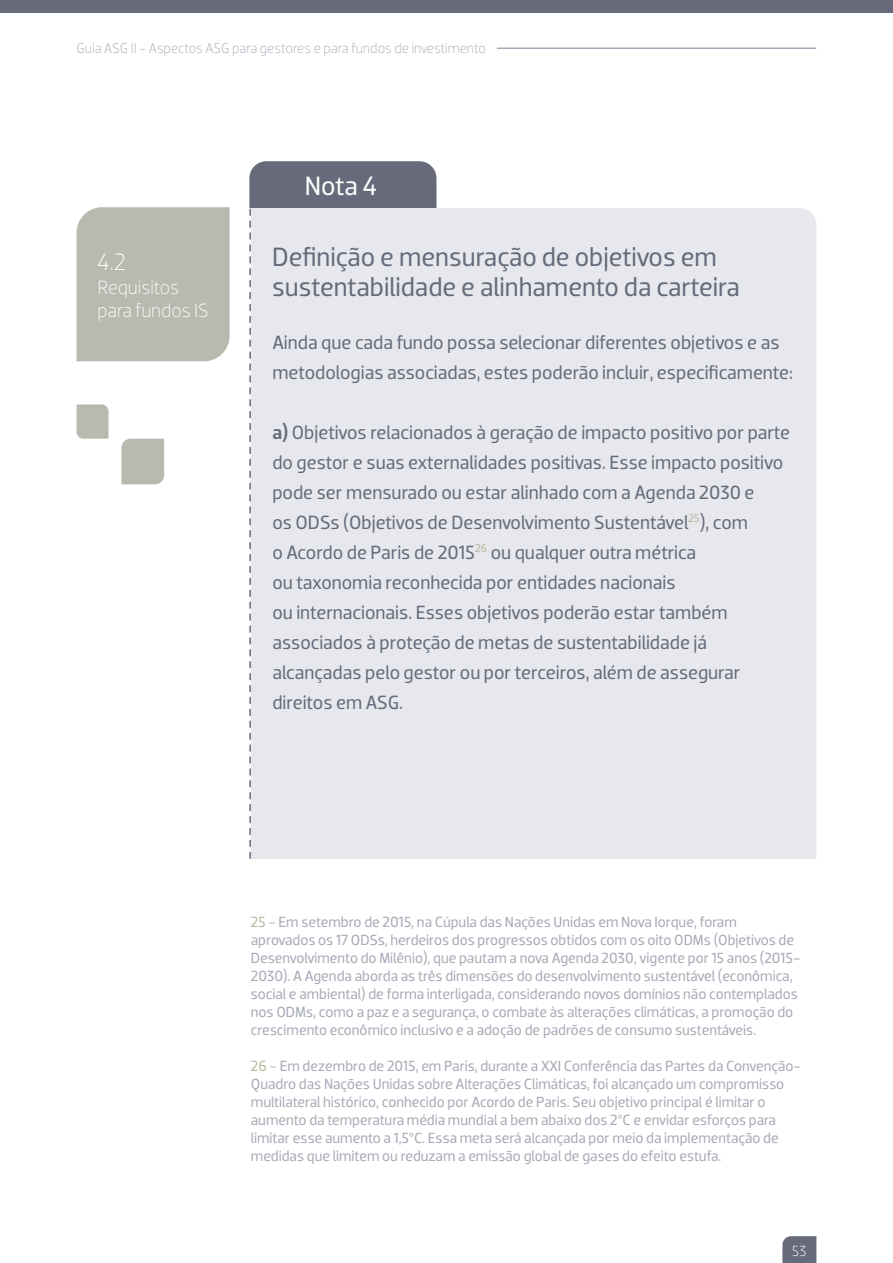
<style>
.page{position:relative;width:893px;height:1263px;background:#fff}
.page>*{position:absolute;margin:0;border:0;box-sizing:border-box;transform-origin:0 0}
.t1{font:27px/30px "Dobra";color:#666a7a}
.t2{font:27px "Dobra";color:#fff}
.t3{font:300 24px "Dobra";color:#fff}
.t4{font:19.5px/30px "Dobra";color:#666a7a}
.t5{font:300 19.5px/23.4px "Dobra";color:#fff}
.t6{font:15px/18px "Dobra";color:#a7aab7}
.t7{font:300 15px "Dobra";color:#fff}
.t8{font:300 14.25px "Dobra";letter-spacing:-.005em;color:#a3a9b6}
.s1{font-weight:500}
.s2{color:#b7ba9f}
</style>
<div class="page">
<hr style="left:497px;top:48px;width:319px;height:1px;background:#a3a9b6">
<svg style="left:782px;top:1236px;width:34px;height:27px"></svg>
<div style="left:251px;top:208px;width:565px;height:651px;background:#e7e8ed"></div>
<svg style="left:249px;top:161px;width:187px;height:697px"></svg>
<div style="left:0;top:0;width:893px;height:13px;background:#666a7a"></div>
<div style="left:77px;top:207px;width:153px;height:154px;background:#b6baaf"></div>
<div style="left:121px;top:439px;width:43px;height:45px;background:#b6baaf"></div>
<svg style="left:77px;top:404px;width:31px;height:35px"></svg>
<p class="t8" style="left:77px;top:39px;width:411px">Guia ASG II - Aspectos ASG para gestores e para fundos de investimento</p>
<h2 class="t3" style="left:97px;top:247px;width:30px">4.2</h2>
<h3 class="t5" style="left:97px;top:275px;width:113px">Requisitos para fundos IS</h3>
<h1 class="t2" style="left:305px;top:170px;width:74px">Nota 4</h1>
<h1 class="t1" style="left:272px;top:242px;width:469px">Definição e mensuração de objetivos em sustentabilidade e alinhamento da carteira</h1>
<h3 class="t4" style="left:272px;top:327px;width:522px">Ainda que cada fundo possa selecionar diferentes objetivos e as metodologias associadas, estes poderão incluir, especificamente:</h3>
<p class="t4" style="left:272px;top:417px;width:519px"><span class="s1">a)</span> Objetivos relacionados à geração de impacto positivo por parte do gestor e suas externalidades positivas. Esse impacto positivo pode ser mensurado ou estar alinhado com a Agenda 2030 e<br>os ODSs (Objetivos de Desenvolvimento Sustentável<sup>25</sup>), com<br>o Acordo de Paris de 2015<sup>26</sup> ou qualquer outra métrica<br>ou taxonomia reconhecida por entidades nacionais<br>ou internacionais. Esses objetivos poderão estar também associados à proteção de metas de sustentabilidade já alcançadas pelo gestor ou por terceiros, além de assegurar direitos em ASG.</p>
<p class="t6" style="left:251px;top:913px;width:551px"><span class="s2">25 -</span> Em setembro de 2015, na Cúpula das Nações Unidas em Nova Iorque, foram aprovados os 17 ODSs, herdeiros dos progressos obtidos com os oito ODMs (Objetivos de Desenvolvimento do Milênio), que pautam a nova Agenda 2030, vigente por 15 anos (2015- 2030). A Agenda aborda as três dimensões do desenvolvimento sustentável (econômica, social e ambiental) de forma interligada, considerando novos domínios não contemplados nos ODMs, como a paz e a segurança, o combate às alterações climáticas, a promoção do crescimento econômico inclusivo e a adoção de padrões de consumo sustentáveis.</p>
<p class="t6" style="left:251px;top:1057px;width:552px"><span class="s2">26 -</span> Em dezembro de 2015, em Paris, durante a XXI Conferência das Partes da Convenção-Quadro das Nações Unidas sobre Alterações Climáticas, foi alcançado um compromisso multilateral histórico, conhecido por Acordo de Paris. Seu objetivo principal é limitar o aumento da temperatura média mundial a bem abaixo dos 2ºC e envidar esforços para limitar esse aumento a 1,5ºC. Essa meta será alcançada por meio da implementação de medidas que limitem ou reduzam a emissão global de gases do efeito estufa.</p>
<p class="t7" style="left:792px;top:1242px;width:16px">53</p>
</div>
